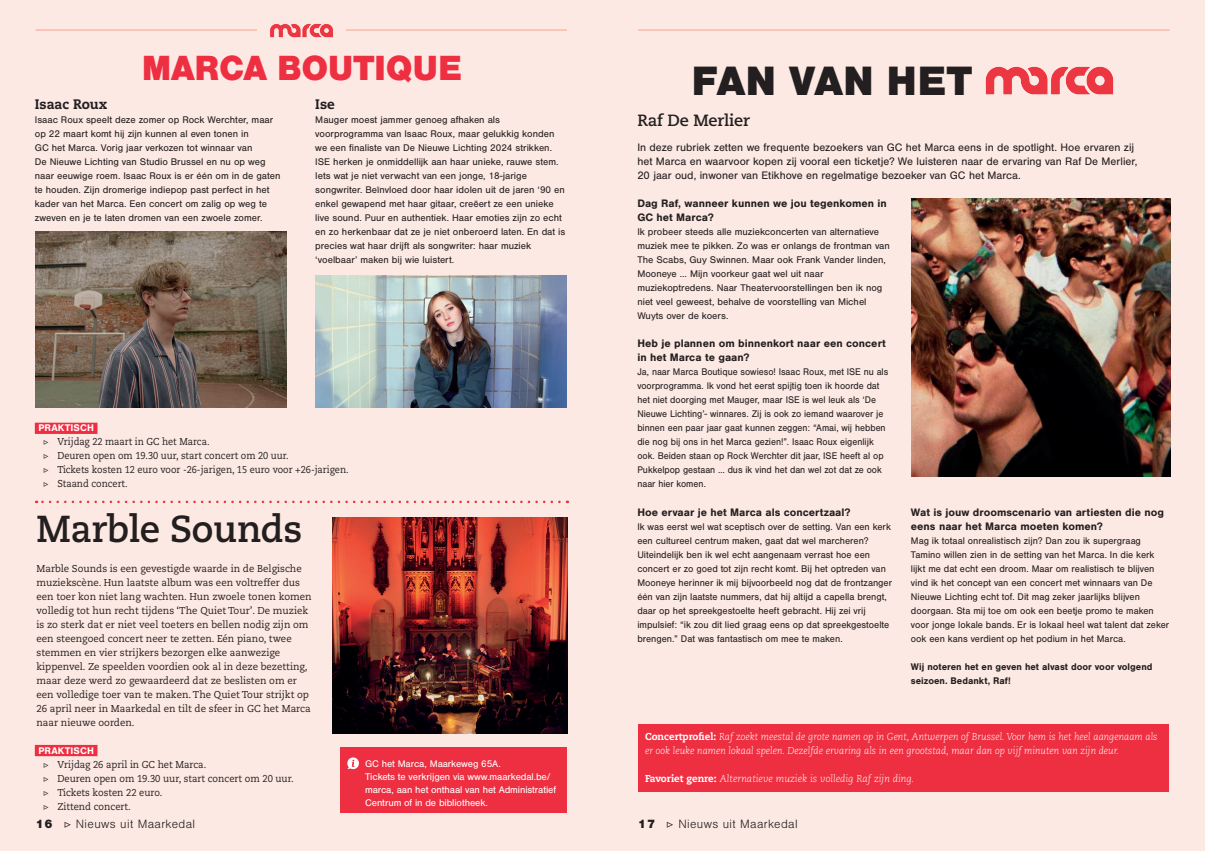
<style>
.page{position:relative;width:1205px;height:851px;background:#fff}
.page>*{position:absolute;margin:0;border:0;box-sizing:border-box;transform-origin:0 0}
.t1{font:900 42.5px "Nimbus San";color:#231f20}
.t2{font:700 37.5px "Caecilia LT Std";letter-spacing:-.01em;color:#231f20}
.t3{font:900 36.25px "Nimbus San";letter-spacing:-.01em;color:#ee2f41}
.t4{font:700 16.25px "Caecilia LT Std";letter-spacing:-.01em;color:#231f20}
.t5{font:800 13.75px "Caecilia LT Std";color:#231f20}
.t6{font:300 12.5px "Nimbus San";letter-spacing:.03em;color:#231f20}
.t7{font:11.25px/13.9px "Nimbus San";color:#231f20}
.t8{font:700 11.25px/14px "Nimbus San";color:#231f20}
.t9{font:10px/14px "Nimbus San";color:#231f20}
.t10{font:10px/14px "Caecilia LT Std";color:#231f20}
.t11{font:10px/14px "Nimbus San";color:#231f20;scale:.94 1}
.t12{font:italic 300 10px/14px "Caecilia LT Std";color:#fff}
.t13{font:10px/14px "Caecilia LT Std";color:#231f20;scale:.92 1}
.t14{font:10px/13.1px "Nimbus San";letter-spacing:-.01em;color:#fff}
.t15{font:10px/14px "Caecilia LT Std";color:#231f20;scale:.94 1}
.t16{font:700 10px/14px "Nimbus San";color:#231f20}
.t17{font:700 10px "Nimbus San";letter-spacing:.015em;color:#fff}
.s1{font-family:"Minion Pro"}
.s2{font-weight:900}
.s3{font-family:"Minion Pro";font-weight:500}
.s4{font-weight:800;font-style:normal}
</style>
<div class="page">
<div style="left:0;top:0;width:611px;height:850px;background:#fde9e3"></div>
<hr style="left:35px;top:29px;width:532px;height:2px;background:#f9af9f">
<div style="left:257px;top:20px;width:88px;height:19px;background:#fde9e3"></div>
<img style="left:270px;top:24px;width:63px;height:14px">
<div style="left:35px;top:422px;width:62px;height:12px;background:#ee2f41"></div>
<svg style="left:36px;top:500px;width:523px;height:3px"></svg>
<div style="left:340px;top:747px;width:227px;height:66px;background:#ee2f41"></div>
<svg style="left:347px;top:757px;width:12px;height:12px"></svg>
<div style="left:35px;top:744px;width:62px;height:12px;background:#ee2f41"></div>
<img style="left:333px;top:517px;width:234px;height:216px">
<img style="left:35px;top:231px;width:251px;height:177px">
<img style="left:315px;top:275px;width:252px;height:133px">
<div style="left:594px;top:0;width:611px;height:850px;background:#fde9e3"></div>
<hr style="left:638px;top:29px;width:531px;height:2px;background:#f9af9f">
<img style="left:985px;top:66px;width:129px;height:29px">
<div style="left:638px;top:724px;width:531px;height:67px;background:#ee2f41"></div>
<img style="left:911px;top:198px;width:259px;height:278px">
<h3 class="t3" style="left:142px;top:47px;width:322px">MARCA BOUTIQUE</h3>
<h3 class="t5" style="left:35px;top:96px;width:74px">Isaac Roux</h3>
<p class="t9" style="left:35px;top:113px;width:247px">Isaac Roux speelt deze zomer op Rock Werchter, maar op 22 maart komt hij zijn kunnen al even tonen in<br>GC het Marca. Vorig jaar verkozen tot winnaar van<br>De Nieuwe Lichting van Studio Brussel en nu op weg naar eeuwige roem. Isaac Roux is er één om in de gaten te houden. Zijn dromerige indiepop past perfect in het kader van het Marca. Een concert om zalig op weg te zweven en je te laten dromen van een zwoele zomer.</p>
<h3 class="t5" style="left:315px;top:96px;width:21px">Ise</h3>
<p class="t9" style="left:315px;top:113px;width:252px">Mauger moest jammer genoeg afhaken als voorprogramma van Isaac Roux, maar gelukkig konden we een finaliste van De Nieuwe Lichting 2024 strikken.<br>ISE herken je onmiddellijk aan haar unieke, rauwe stem.<br>Iets wat je niet verwacht van een jonge, 18-jarige songwriter. Beïnvloed door haar idolen uit de jaren ‘90 en enkel gewapend met haar gitaar, creëert ze een unieke live sound. Puur en authentiek. Haar emoties zijn zo echt en zo herkenbaar dat ze je niet onberoerd laten. En dat is precies wat haar drijft als songwriter: haar muziek ‘voelbaar’ maken bij wie luistert.</p>
<p class="t17" style="left:38px;top:422px;width:57px">PRAKTISCH</p>
<p class="t13" style="left:43px;top:435px;width:334px"><span class="s1">▷</span> Vrijdag 22 maart in GC het Marca.<br><span class="s1">▷</span> Deuren open om 19.30 uur, start concert om 20 uur.<br><span class="s1">▷</span> Tickets kosten 12 euro voor -26-jarigen, 15 euro voor +26-jarigen. <span class="s1">▷</span> Staand concert.</p>
<h2 class="t2" style="left:36px;top:507px;width:267px">Marble Sounds</h2>
<p class="t10" style="left:36px;top:561px;width:277px">Marble Sounds is een gevestigde waarde in de Belgische muziekscène. Hun laatste album was een voltreffer dus een toer kon niet lang wachten. Hun zwoele tonen komen volledig tot hun recht tijdens ‘The Quiet Tour’. De muziek is zo sterk dat er niet veel toeters en bellen nodig zijn om een steengoed concert neer te zetten. Eén piano, twee stemmen en vier strijkers bezorgen elke aanwezige kippenvel. Ze speelden voordien ook al in deze bezetting, maar deze werd zo gewaardeerd dat ze beslisten om er een volledige toer van te maken. The Quiet Tour strijkt op 26 april neer in Maarkedal en tilt de sfeer in GC het Marca naar nieuwe oorden.</p>
<p class="t17" style="left:38px;top:744px;width:57px">PRAKTISCH</p>
<p class="t15" style="left:43px;top:757px;width:268px"><span class="s1">▷</span> Vrijdag 26 april in GC het Marca.<br><span class="s1">▷</span> Deuren open om 19.30 uur, start concert om 20 uur. <span class="s1">▷</span> Tickets kosten 22 euro.<br><span class="s1">▷</span> Zittend concert.</p>
<p class="t6" style="left:35px;top:817px;width:161px"><span class="s2">16</span> <span class="s3">▷</span> Nieuws uit Maarkedal</p>
<p class="t14" style="left:365px;top:756px;width:193px">GC het Marca, Maarkeweg 65A.<br>Tickets te verkrijgen via www.maarkedal.be/ marca, aan het onthaal van het Administratief Centrum of in de bibliotheek.</p>
<h1 class="t1" style="left:691px;top:57px;width:282px">FAN VAN HET</h1>
<h3 class="t4" style="left:637px;top:111px;width:114px">Raf De Merlier</h3>
<p class="t7" style="left:637px;top:141px;width:502px">In deze rubriek zetten we frequente bezoekers van GC het Marca eens in de spotlight. Hoe ervaren zij het Marca en waarvoor kopen zij vooral een ticketje? We luisteren naar de ervaring van Raf De Merlier,<br>20 jaar oud, inwoner van Etikhove en regelmatige bezoeker van GC het Marca.</p>
<p class="t8" style="left:637px;top:197px;width:251px">Dag Raf, wanneer kunnen we jou tegenkomen in<br>GC het Marca?</p>
<p class="t9" style="left:637px;top:225px;width:254px">Ik probeer steeds alle muziekconcerten van alternatieve muziek mee te pikken. Zo was er onlangs de frontman van The Scabs, Guy Swinnen. Maar ook Frank Vander linden, Mooneye … Mijn voorkeur gaat wel uit naar muziekoptredens. Naar Theatervoorstellingen ben ik nog niet veel geweest, behalve de voorstelling van Michel Wuyts over de koers.</p>
<p class="t8" style="left:637px;top:337px;width:250px">Heb je plannen om binnenkort naar een concert in het Marca te gaan?</p>
<p class="t11" style="left:637px;top:365px;width:268px">Ja, naar Marca Boutique sowieso! Isaac Roux, met ISE nu als voorprogramma. Ik vond het eerst spijtig toen ik hoorde dat het niet doorging met Mauger, maar ISE is wel leuk als ‘De Nieuwe Lichting’- winnares. Zij is ook zo iemand waarover je binnen een paar jaar gaat kunnen zeggen: “Amai, wij hebben die nog bij ons in het Marca gezien!”. Isaac Roux eigenlijk ook. Beiden staan op Rock Werchter dit jaar, ISE heeft al op Pukkelpop gestaan … dus ik vind het dan wel zot dat ze ook naar hier komen.</p>
<p class="t8" style="left:637px;top:505px;width:215px">Hoe ervaar je het Marca als concertzaal?</p>
<p class="t9" style="left:637px;top:519px;width:256px">Ik was eerst wel wat sceptisch over de setting. Van een kerk een cultureel centrum maken, gaat dat wel marcheren?<br>Uiteindelijk ben ik wel echt aangenaam verrast hoe een concert er zo goed tot zijn recht komt. Bij het optreden van Mooneye herinner ik mij bijvoorbeeld nog dat de frontzanger één van zijn laatste nummers, dat hij altijd a capella brengt, daar op het spreekgestoelte heeft gebracht. Hij zei vrij impulsief: “ik zou dit lied graag eens op dat spreekgestoelte brengen.” Dat was fantastisch om mee te maken.</p>
<p class="t8" style="left:911px;top:505px;width:255px">Wat is jouw droomscenario van artiesten die nog eens naar het Marca moeten komen?</p>
<p class="t9" style="left:911px;top:533px;width:260px">Mag ik totaal onrealistisch zijn? Dan zou ik supergraag Tamino willen zien in de setting van het Marca. In die kerk lijkt me dat echt een droom. Maar om realistisch te blijven vind ik het concept van een concert met winnaars van De Nieuwe Lichting echt tof. Dit mag zeker jaarlijks blijven doorgaan. Sta mij toe om ook een beetje promo te maken voor jonge lokale bands. Er is lokaal heel wat talent dat zeker ook een kans verdient op het podium in het Marca.</p>
<p class="t16" style="left:911px;top:659px;width:243px">Wij noteren het en geven het alvast door voor volgend seizoen. Bedankt, Raf!</p>
<p class="t12" style="left:645px;top:729px;width:514px"><span class="s4">Concertprofiel:</span> Raf zoekt meestal de grote namen op in Gent, Antwerpen of Brussel. Voor hem is het heel aangenaam als er ook leuke namen lokaal spelen. Dezelfde ervaring als in een grootstad, maar dan op vijf minuten van zijn deur.</p>
<p class="t12" style="left:645px;top:771px;width:271px"><span class="s4">Favoriet genre:</span> Alternatieve muziek is volledig Raf zijn ding.</p>
<p class="t6" style="left:638px;top:817px;width:161px"><span class="s2">17</span> <span class="s3">▷</span> Nieuws uit Maarkedal</p>
</div>
